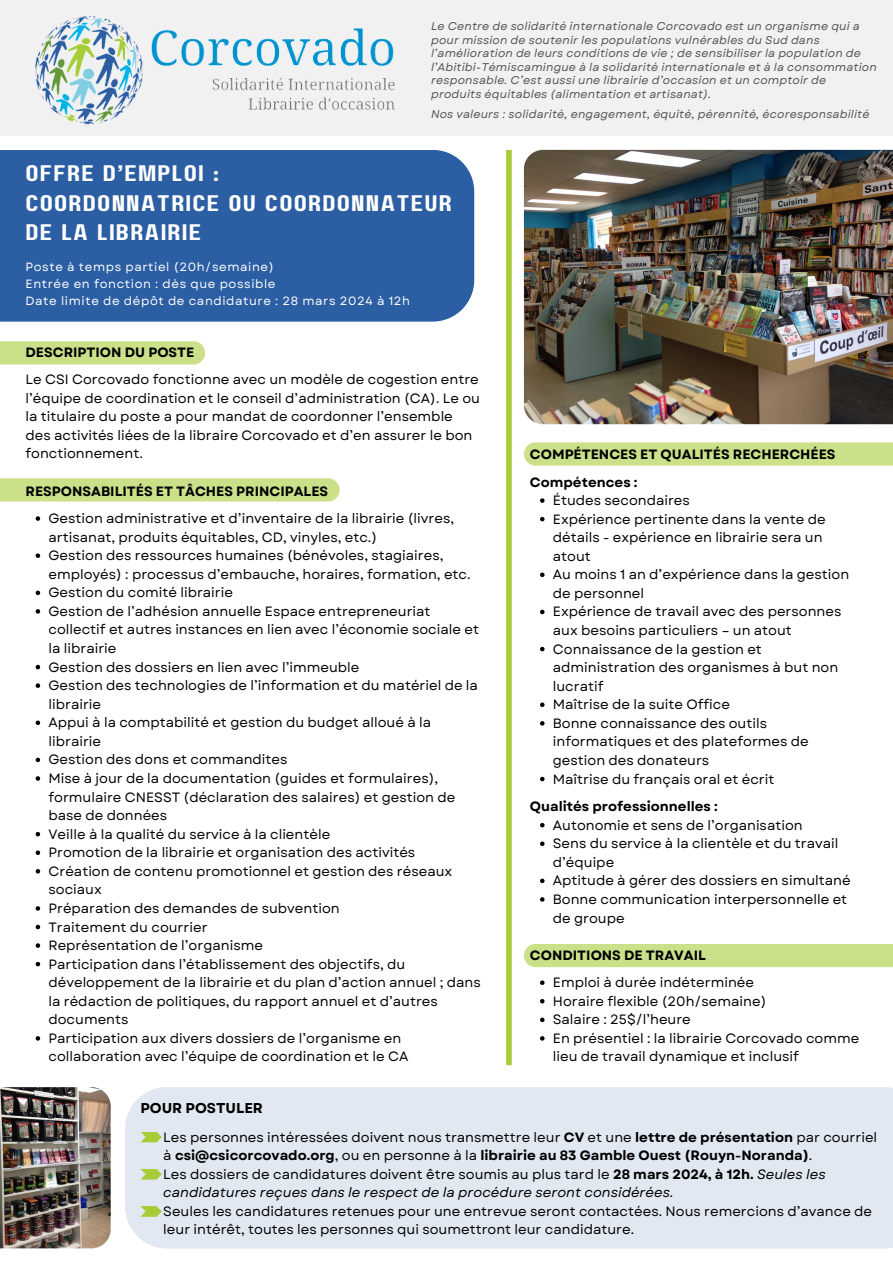
<style>
.page{position:relative;width:893px;height:1263px;background:#fff}
.page>*{position:absolute;margin:0;border:0;box-sizing:border-box;transform-origin:0 0}
.t1{font:22.5px/29.2px "Paalalabas Display Wide BETA";letter-spacing:.05em;color:#fff}
.t2{font:700 14.25px "Garet";color:#000}
.t3{font:13.5px/18.6px "Garet";color:#000}
.t4{font:italic 13.5px/18.6px "Garet";color:#000}
.t5{font:700 13.5px "Garet";color:#000}
.t6{font:12px "Garet";letter-spacing:.05em;color:#fff}
.t7{font:italic 11.25px/13.5px "Garet";letter-spacing:.015em;color:#545454}
.s1{font-weight:700}
.s2{font-style:normal}
.s3{font-weight:700;font-style:normal}
</style>
<div class="page">
<div style="left:0;top:0;width:893px;height:136px;background:#f1f1f1"></div>
<img style="left:36px;top:16px;width:358px;height:109px">
<div style="left:125px;top:1087px;width:768px;height:161px;background:#e1e8f2"></div>
<div style="left:506px;top:150px;width:6px;height:915px;background:#a6cc38"></div>
<div style="left:0;top:341px;width:205px;height:24px;background:#cae189"></div>
<div style="left:0;top:478px;width:340px;height:23px;background:#cae189"></div>
<svg style="left:524px;top:442px;width:369px;height:24px;background:#cbe28d"></svg>
<div style="left:524px;top:944px;width:369px;height:23px;background:#cae189"></div>
<div style="left:0;top:150px;width:474px;height:172px;background:#2b5ea3"></div>
<svg style="left:140px;top:1132px;width:22px;height:10px"></svg>
<svg style="left:140px;top:1169px;width:22px;height:10px"></svg>
<svg style="left:140px;top:1206px;width:22px;height:11px"></svg>
<img style="left:524px;top:150px;width:369px;height:274px">
<img style="left:0;top:1087px;width:111px;height:161px">
<svg style="left:36px;top:516px;width:4px;height:5px"></svg>
<svg style="left:36px;top:553px;width:4px;height:5px"></svg>
<svg style="left:36px;top:591px;width:4px;height:4px"></svg>
<svg style="left:36px;top:609px;width:4px;height:5px"></svg>
<svg style="left:36px;top:665px;width:4px;height:4px"></svg>
<svg style="left:36px;top:683px;width:4px;height:5px"></svg>
<svg style="left:36px;top:720px;width:4px;height:5px"></svg>
<svg style="left:36px;top:758px;width:4px;height:4px"></svg>
<svg style="left:36px;top:776px;width:4px;height:5px"></svg>
<svg style="left:36px;top:832px;width:4px;height:4px"></svg>
<svg style="left:36px;top:850px;width:4px;height:5px"></svg>
<svg style="left:36px;top:869px;width:4px;height:4px"></svg>
<svg style="left:36px;top:906px;width:4px;height:5px"></svg>
<svg style="left:36px;top:925px;width:4px;height:4px"></svg>
<svg style="left:36px;top:943px;width:4px;height:5px"></svg>
<svg style="left:36px;top:962px;width:4px;height:4px"></svg>
<svg style="left:36px;top:1036px;width:4px;height:5px"></svg>
<svg style="left:540px;top:498px;width:4px;height:5px"></svg>
<svg style="left:540px;top:517px;width:4px;height:4px"></svg>
<svg style="left:540px;top:573px;width:4px;height:4px"></svg>
<svg style="left:540px;top:610px;width:4px;height:4px"></svg>
<svg style="left:540px;top:647px;width:4px;height:4px"></svg>
<svg style="left:540px;top:702px;width:4px;height:5px"></svg>
<svg style="left:540px;top:721px;width:4px;height:5px"></svg>
<svg style="left:540px;top:777px;width:4px;height:4px"></svg>
<svg style="left:540px;top:823px;width:4px;height:4px"></svg>
<svg style="left:540px;top:841px;width:4px;height:5px"></svg>
<svg style="left:540px;top:879px;width:4px;height:4px"></svg>
<svg style="left:540px;top:897px;width:4px;height:5px"></svg>
<svg style="left:540px;top:980px;width:4px;height:5px"></svg>
<svg style="left:540px;top:999px;width:4px;height:4px"></svg>
<svg style="left:540px;top:1017px;width:4px;height:5px"></svg>
<svg style="left:540px;top:1036px;width:4px;height:5px"></svg>
<p class="t7" style="left:431px;top:20px;width:447px">Le Centre de solidarité internationale Corcovado est un organisme qui a pour mission de soutenir les populations vulnérables du Sud dans l’amélioration de leurs conditions de vie ; de sensibiliser la population de l’Abitibi-Témiscamingue à la solidarité internationale et à la consommation responsable. C’est aussi une librairie d’occasion et un comptoir de produits équitables (alimentation et artisanat).</p>
<h2 class="t7" style="left:431px;top:108px;width:440px">Nos valeurs : solidarité, engagement, équité, pérennité, écoresponsabilité</h2>
<p class="t1" style="left:26px;top:161px;width:428px">OFFRE D’EMPLOI :<br>COORDONNATRICE OU COORDONNATEUR<br>DE LA LIBRAIRIE</p>
<p class="t6" style="left:26px;top:258px;width:250px">Poste à temps partiel (20h/semaine)</p>
<p class="t6" style="left:26px;top:275px;width:252px">Entrée en fonction : dès que possible</p>
<p class="t6" style="left:26px;top:292px;width:386px">Date limite de dépôt de candidature : 28 mars 2024 à 12h</p>
<p class="t5" style="left:26px;top:342px;width:170px">DESCRIPTION DU POSTE</p>
<h2 class="t3" style="left:26px;top:370px;width:456px">Le CSI Corcovado fonctionne avec un modèle de cogestion entre l’équipe de coordination et le conseil d’administration (CA). Le ou la titulaire du poste a pour mandat de coordonner l’ensemble des activités liées de la libraire Corcovado et d’en assurer le bon fonctionnement.</h2>
<h4 class="t5" style="left:26px;top:481px;width:304px">RESPONSABILITÉS ET TÂCHES PRINCIPALES</h4>
<h2 class="t3" style="left:48px;top:509px;width:407px">Gestion administrative et d’inventaire de la librairie (livres, artisanat, produits équitables, CD, vinyles, etc.)</h2>
<p class="t3" style="left:48px;top:546px;width:424px">Gestion des ressources humaines (bénévoles, stagiaires, employés) : processus d’embauche, horaires, formation, etc.</p>
<p class="t3" style="left:48px;top:583px;width:186px">Gestion du comité librairie</p>
<p class="t3" style="left:48px;top:602px;width:432px">Gestion de l’adhésion annuelle Espace entrepreneuriat collectif et autres instances en lien avec l’économie sociale et la librairie</p>
<p class="t3" style="left:48px;top:658px;width:312px">Gestion des dossiers en lien avec l’immeuble</p>
<p class="t3" style="left:48px;top:676px;width:431px">Gestion des technologies de l’information et du matériel de la librairie</p>
<p class="t3" style="left:48px;top:713px;width:384px">Appui à la comptabilité et gestion du budget alloué à la librairie</p>
<p class="t3" style="left:48px;top:750px;width:241px">Gestion des dons et commandites</p>
<p class="t3" style="left:48px;top:769px;width:408px">Mise à jour de la documentation (guides et formulaires), formulaire CNESST (déclaration des salaires) et gestion de base de données</p>
<p class="t3" style="left:48px;top:825px;width:283px">Veille à la qualité du service à la clientèle</p>
<p class="t3" style="left:48px;top:843px;width:368px">Promotion de la librairie et organisation des activités</p>
<p class="t3" style="left:48px;top:862px;width:405px">Création de contenu promotionnel et gestion des réseaux sociaux</p>
<p class="t3" style="left:48px;top:899px;width:293px">Préparation des demandes de subvention</p>
<p class="t3" style="left:48px;top:917px;width:161px">Traitement du courrier</p>
<p class="t3" style="left:48px;top:936px;width:216px">Représentation de l’organisme</p>
<p class="t3" style="left:48px;top:955px;width:434px">Participation dans l’établissement des objectifs, du développement de la librairie et du plan d’action annuel ; dans la rédaction de politiques, du rapport annuel et d’autres documents</p>
<p class="t3" style="left:48px;top:1029px;width:361px">Participation aux divers dossiers de l’organisme en collaboration avec l’équipe de coordination et le CA</p>
<p class="t5" style="left:530px;top:444px;width:307px">COMPÉTENCES ET QUALITÉS RECHERCHÉES</p>
<h2 class="t5" style="left:530px;top:472px;width:109px">Compétences :</h2>
<h3 class="t3" style="left:553px;top:491px;width:138px">Études secondaires</h3>
<p class="t3" style="left:553px;top:510px;width:274px">Expérience pertinente dans la vente de détails - expérience en librairie sera un atout</p>
<p class="t3" style="left:553px;top:565px;width:298px">Au moins 1 an d’expérience dans la gestion de personnel</p>
<p class="t3" style="left:553px;top:602px;width:290px">Expérience de travail avec des personnes aux besoins particuliers – un atout</p>
<p class="t3" style="left:553px;top:640px;width:287px">Connaissance de la gestion et administration des organismes à but non lucratif</p>
<p class="t3" style="left:553px;top:695px;width:179px">Maîtrise de la suite Office</p>
<p class="t3" style="left:553px;top:714px;width:257px">Bonne connaissance des outils informatiques et des plateformes de gestion des donateurs</p>
<p class="t3" style="left:553px;top:769px;width:223px">Maîtrise du français oral et écrit</p>
<p class="t5" style="left:530px;top:797px;width:189px">Qualités professionnelles :</p>
<h3 class="t3" style="left:553px;top:816px;width:251px">Autonomie et sens de l’organisation</h3>
<p class="t3" style="left:553px;top:834px;width:287px">Sens du service à la clientèle et du travail d’équipe</p>
<p class="t3" style="left:553px;top:871px;width:299px">Aptitude à gérer des dossiers en simultané</p>
<p class="t3" style="left:553px;top:890px;width:296px">Bonne communication interpersonnelle et de groupe</p>
<p class="t5" style="left:530px;top:945px;width:177px">CONDITIONS DE TRAVAIL</p>
<h2 class="t3" style="left:553px;top:973px;width:203px">Emploi à durée indéterminée</h2>
<p class="t3" style="left:553px;top:992px;width:215px">Horaire flexible (20h/semaine)</p>
<p class="t3" style="left:553px;top:1010px;width:139px">Salaire : 25$/l’heure</p>
<p class="t3" style="left:553px;top:1029px;width:308px">En présentiel : la librairie Corcovado comme lieu de travail dynamique et inclusif</p>
<p class="t2" style="left:140px;top:1097px;width:124px">POUR POSTULER</p>
<p class="t3" style="left:163px;top:1127px;width:715px">Les personnes intéressées doivent nous transmettre leur <span class="s1">CV</span> et une <span class="s1">lettre de présentation</span> par courriel à <span class="s1">csi@csicorcovado.org</span>, ou en personne à la <span class="s1">librairie au 83 Gamble Ouest (Rouyn-Noranda)</span>.</p>
<h1 class="t4" style="left:163px;top:1165px;width:664px"><span class="s2">Les dossiers de candidatures doivent être soumis au plus tard le</span> <span class="s3">28 mars 2024, à 12h.</span> Seules les candidatures reçues dans le respect de la procédure seront considérées.</h1>
<p class="t3" style="left:163px;top:1202px;width:710px">Seules les candidatures retenues pour une entrevue seront contactées. Nous remercions d’avance de leur intérêt, toutes les personnes qui soumettront leur candidature.</p>
</div>
